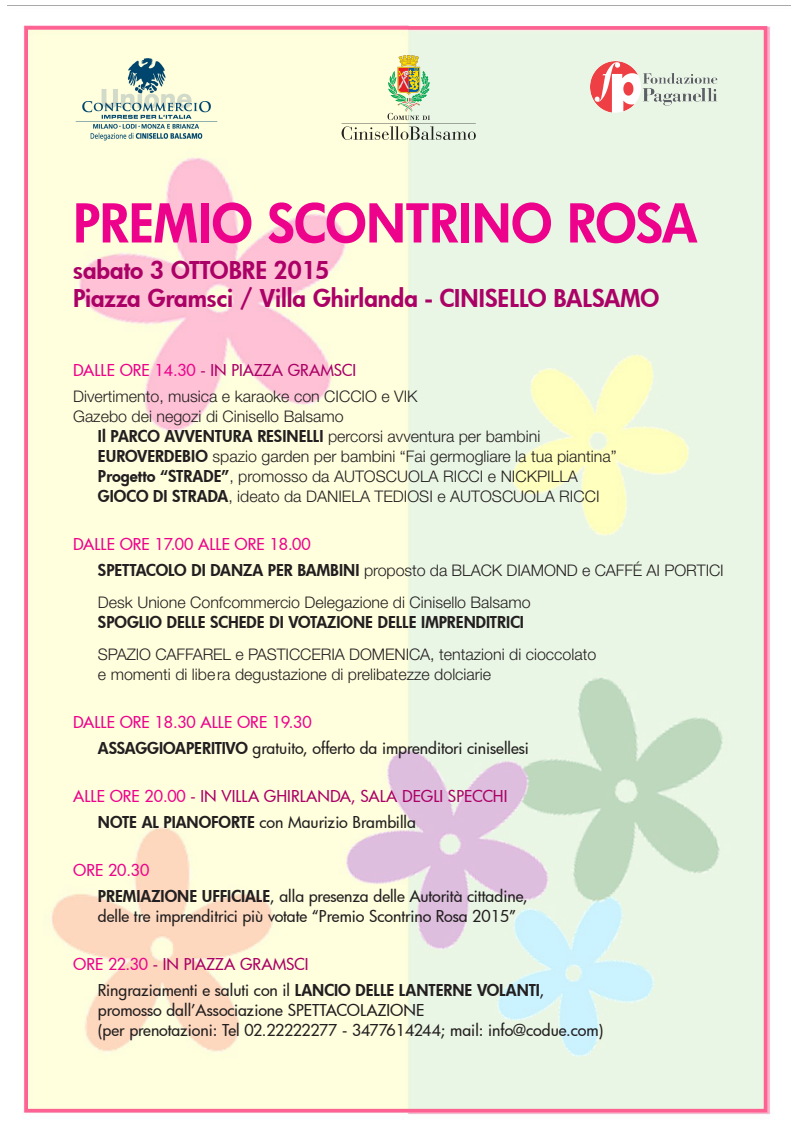
<style>
.page{position:relative;width:794px;height:1134px;background:#fff}
.page>*{position:absolute;margin:0;border:0;box-sizing:border-box;transform-origin:0 0}
.t1{font:800 52px "Futura";color:#ed028c}
.t2{font:800 24px "Futura";color:#ab0166}
.t3{font:300 16px/20px "Helvetica Neue LT Std";color:#231f20}
.t4{font:500 16px/20px "Futura";letter-spacing:-.005em;color:#231f20}
.t5{font:500 16px "Futura";color:#ab0166}
.t6{font:500 16px "Futura";color:#ed028c}
.s1{color:#ed028c}
.s2{font-family:"Futura";font-weight:800}
.s3{font-weight:800}
</style>
<div class="page">
<img style="left:7px;top:5px;width:783px;height:1114px">
<div style="left:24px;top:26px;width:743px;height:1086px;border:4px solid #fe6292"></div>
<img style="left:69px;top:55px;width:155px;height:85px">
<svg style="left:341px;top:55px;width:135px;height:85px;background:#e0e6c8"></svg>
<img style="left:591px;top:62px;width:126px;height:50px">
<p class="t1" style="left:73px;top:188px;width:625px">PREMIO SCONTRINO ROSA</p>
<p class="t2" style="left:73px;top:253px;width:258px">sabato 3 OTTOBRE 2015</p>
<p class="t2" style="left:73px;top:282px;width:588px">Piazza Gramsci / Villa Ghirlanda - CINISELLO BALSAMO</p>
<p class="t5" style="left:73px;top:359px;width:285px"><span class="s1">DALLE ORE 14.30</span> - IN PIAZZA GRAMSCI</p>
<p class="t3" style="left:73px;top:386px;width:346px">Divertimento, musica e karaoke con CICCIO e VIK</p>
<p class="t3" style="left:73px;top:406px;width:272px">Gazebo dei negozi di Cinisello Balsamo</p>
<p class="t3" style="left:98px;top:426px;width:444px"><span class="s2">Il PARCO AVVENTURA RESINELLI</span> percorsi avventura per bambini</p>
<p class="t3" style="left:98px;top:446px;width:520px"><span class="s2">EUROVERDEBIO</span> spazio garden per bambini “Fai germogliare la tua piantina”</p>
<p class="t3" style="left:98px;top:466px;width:481px"><span class="s2">Progetto “STRADE”</span>, promosso da AUTOSCUOLA RICCI e NICKPILLA</p>
<p class="t3" style="left:98px;top:486px;width:503px"><span class="s2">GIOCO DI STRADA</span>, ideato da DANIELA TEDIOSI e AUTOSCUOLA RICCI</p>
<p class="t6" style="left:73px;top:533px;width:239px">DALLE ORE 17.00 ALLE ORE 18.00</p>
<p class="t3" style="left:98px;top:560px;width:627px"><span class="s2">SPETTACOLO DI DANZA PER BAMBINI</span> proposto da BLACK DIAMOND e CAFFÉ AI PORTICI</p>
<p class="t3" style="left:98px;top:592px;width:434px">Desk Unione Confcommercio Delegazione di Cinisello Balsamo<br><span class="s2">SPOGLIO DELLE SCHEDE DI VOTAZIONE DELLE IMPRENDITRICI</span></p>
<p class="t3" style="left:98px;top:644px;width:500px">SPAZIO CAFFAREL e PASTICCERIA DOMENICA, tentazioni di cioccolato e momenti di libera degustazione di prelibatezze dolciarie</p>
<p class="t6" style="left:73px;top:711px;width:240px">DALLE ORE 18.30 ALLE ORE 19.30</p>
<p class="t4" style="left:98px;top:738px;width:432px"><span class="s3">ASSAGGIOAPERITIVO</span> gratuito, offerto da imprenditori cinisellesi</p>
<p class="t5" style="left:73px;top:785px;width:436px"><span class="s1">ALLE ORE 20.00</span> - IN VILLA GHIRLANDA, SALA DEGLI SPECCHI</p>
<p class="t4" style="left:98px;top:812px;width:319px"><span class="s3">NOTE AL PIANOFORTE</span> con Maurizio Brambilla</p>
<p class="t6" style="left:73px;top:859px;width:78px">ORE 20.30</p>
<p class="t4" style="left:98px;top:886px;width:431px"><span class="s3">PREMIAZIONE UFFICIALE</span>, alla presenza delle Autorità cittadine, delle tre imprenditrici più votate “Premio Scontrino Rosa 2015”</p>
<p class="t5" style="left:73px;top:953px;width:237px"><span class="s1">ORE 22.30</span> - IN PIAZZA GRAMSCI</p>
<p class="t4" style="left:98px;top:980px;width:507px">Ringraziamenti e saluti con il <span class="s3">LANCIO DELLE LANTERNE VOLANTI</span>, promosso dall’Associazione SPETTACOLAZIONE<br>(per prenotazioni: Tel 02.22222277 - 3477614244; mail: info@codue.com)</p>
</div>
